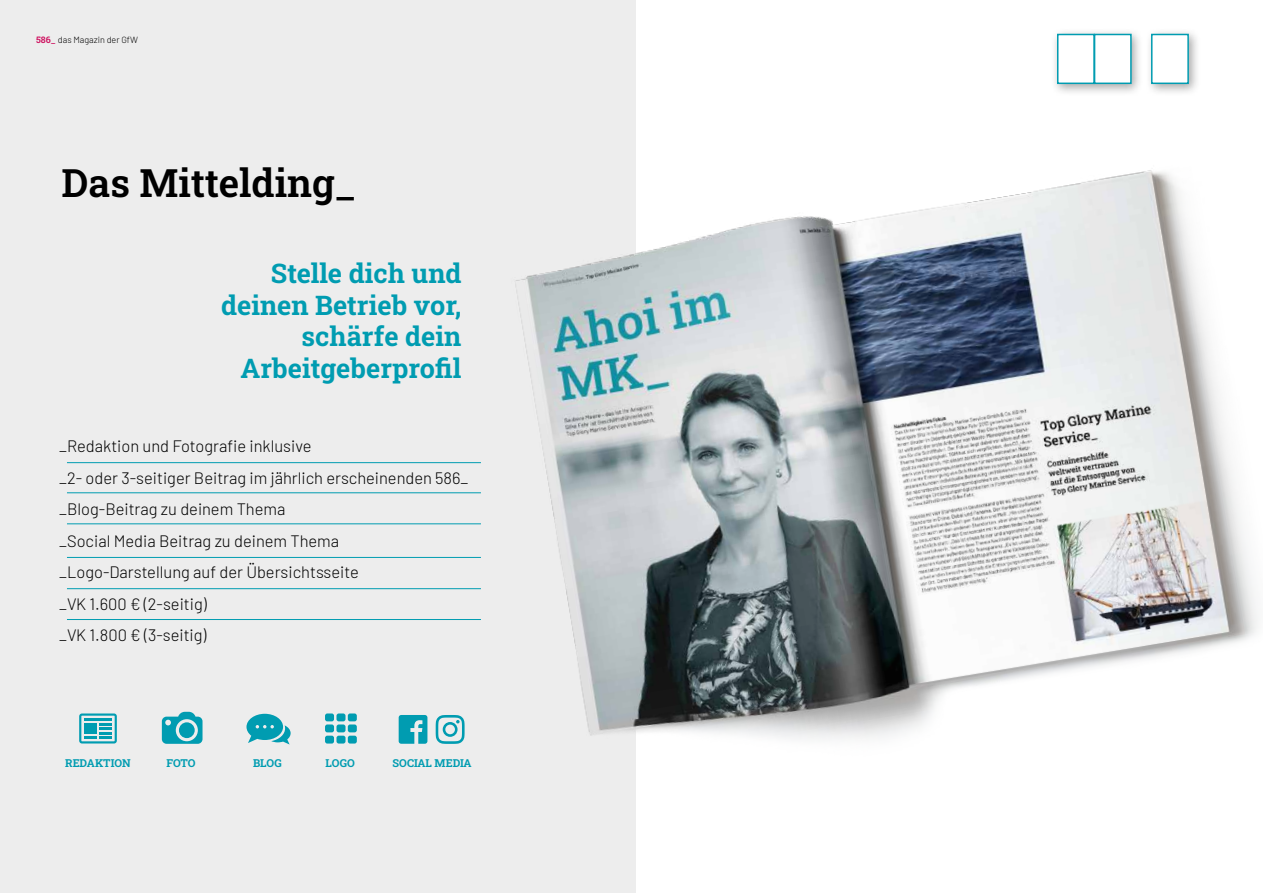
<style>
.page{position:relative;width:1263px;height:893px;background:#fff}
.page>*{position:absolute;margin:0;border:0;box-sizing:border-box;transform-origin:0 0}
.t1{font:600 39px "Roboto Slab";color:#000}
.t2{font:700 27px/31.5px "Roboto Slab";color:#009cb1;text-align:right}
.t3{font:300 16.5px/31.5px "Barlow";color:#000}
.t4{font:700 10.95px "Roboto Slab";color:#009cb1}
.t5{font:300 9px "Barlow";color:#000}
.s1{font-family:"Roboto Slab";font-weight:600;color:#ce0f5e}
</style>
<div class="page">
<div style="left:0;top:0;width:636px;height:893px;background:#ededed"></div>
<img style="left:344px;top:170px;width:914px;height:574px">
<hr style="left:67px;top:462px;width:414px;height:1px;background:#009cb1">
<hr style="left:67px;top:492px;width:414px;height:1px;background:#009cb1">
<hr style="left:67px;top:523px;width:414px;height:1px;background:#009cb1">
<hr style="left:67px;top:557px;width:414px;height:1px;background:#009cb1">
<hr style="left:67px;top:588px;width:414px;height:1px;background:#009cb1">
<hr style="left:67px;top:619px;width:414px;height:1px;background:#009cb1">
<svg style="left:79px;top:713px;width:38px;height:30px"></svg>
<svg style="left:162px;top:712px;width:40px;height:32px"></svg>
<svg style="left:246px;top:714px;width:45px;height:30px"></svg>
<div style="left:325px;top:736px;width:9px;height:7px;background:#009cb1;border-radius:2px"></div>
<div style="left:336px;top:736px;width:9px;height:7px;background:#009cb1;border-radius:2px"></div>
<div style="left:348px;top:736px;width:9px;height:7px;background:#009cb1;border-radius:2px"></div>
<div style="left:325px;top:724px;width:9px;height:8px;background:#009cb1;border-radius:2px"></div>
<div style="left:336px;top:724px;width:9px;height:8px;background:#009cb1;border-radius:2px"></div>
<div style="left:348px;top:724px;width:9px;height:8px;background:#009cb1;border-radius:2px"></div>
<div style="left:325px;top:713px;width:9px;height:8px;background:#009cb1;border-radius:2px"></div>
<div style="left:336px;top:713px;width:9px;height:8px;background:#009cb1;border-radius:2px"></div>
<div style="left:348px;top:713px;width:9px;height:8px;background:#009cb1;border-radius:2px"></div>
<svg style="left:436px;top:715px;width:29px;height:29px"></svg>
<svg style="left:399px;top:715px;width:28px;height:29px"></svg>
<div style="left:1051px;top:28px;width:150px;height:68px;background:#000;opacity:.34"></div>
<div style="left:1057px;top:34px;width:38px;height:50px;background:#fff;border:2px solid #009cb1"></div>
<div style="left:1151px;top:34px;width:38px;height:50px;background:#fff;border:2px solid #009cb1"></div>
<div style="left:1094px;top:34px;width:38px;height:50px;background:#fff;border:2px solid #009cb1"></div>
<p class="t5" style="left:36px;top:34px;width:103px"><span class="s1">586_</span> das Magazin der GfW</p>
<h1 class="t1" style="left:62px;top:156px;width:296px">Das Mittelding_</h1>
<h2 class="t2" style="left:221px;top:257px;width:242px">Stelle dich und deinen Betrieb vor, schärfe dein<br>Arbeitgeberprofil</h2>
<p class="t3" style="left:59px;top:429px;width:411px">_Redaktion und Fotografie inklusive<br>_2- oder 3-seitiger Beitrag im jährlich erscheinenden 586_ _Blog-Beitrag zu deinem Thema<br>_Social Media Beitrag zu deinem Thema _Logo-Darstellung auf der Übersichtsseite<br>_VK 1.600 € (2-seitig)<br>_VK 1.800 € (3-seitig)</p>
<p class="t4" style="left:65px;top:756px;width:67px">REDAKTION</p>
<p class="t4" style="left:167px;top:756px;width:31px">FOTO</p>
<p class="t4" style="left:253px;top:756px;width:30px">BLOG</p>
<p class="t4" style="left:326px;top:756px;width:31px">LOGO</p>
<p class="t4" style="left:393px;top:756px;width:81px">SOCIAL MEDIA</p>
</div>
